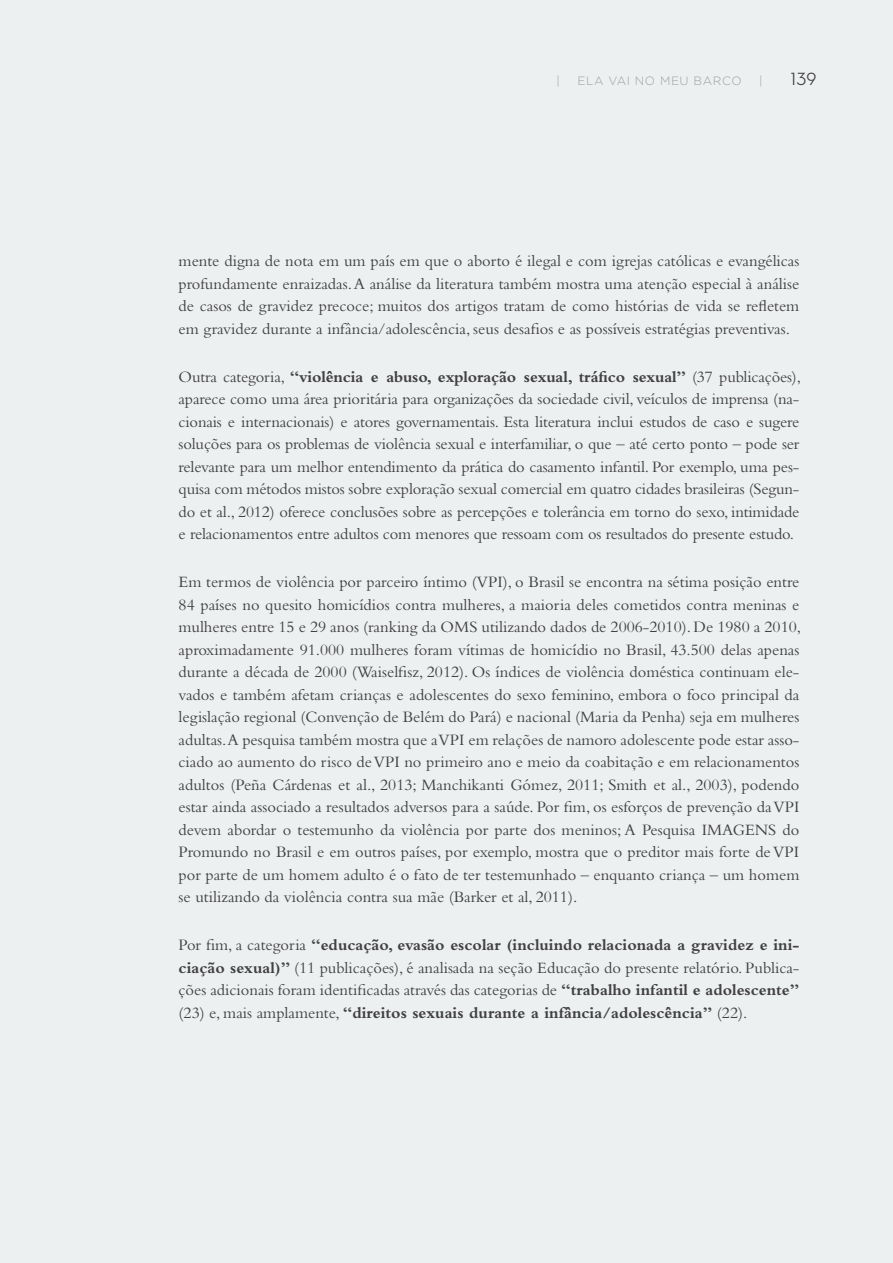
<style>
.page{position:relative;width:893px;height:1263px;background:#edf0f1}
.page>*{position:absolute;margin:0;border:0;box-sizing:border-box;transform-origin:0 0}
.t1{font:500 18px "Neutra Disp";color:#414042}
.CorpoTexto{font:16.5px/22.5px "Bembo Std";color:#414042}
.t2{font:300 12px "Gotham";letter-spacing:.05em;color:#9d9fa2}
.s1{font-weight:700}
</style>
<div class="page">
<p class="t2" style="left:557px;top:73px;width:5px">|</p>
<p class="t2" style="left:577px;top:73px;width:166px">ELA VAI NO MEU BARCO</p>
<p class="t2" style="left:759px;top:73px;width:5px">|</p>
<p class="t1" style="left:791px;top:69px;width:27px">139</p>
<p class="CorpoTexto" style="left:179px;top:249px;width:622px">mente digna de nota em um país em que o aborto é ilegal e com igrejas católicas e evangélicas profundamente enraizadas. A análise da literatura também mostra uma atenção especial à análise de casos de gravidez precoce; muitos dos artigos tratam de como histórias de vida se refletem em gravidez durante a infância/adolescência, seus desafios e as possíveis estratégias preventivas.</p>
<p class="CorpoTexto" style="left:179px;top:365px;width:624px;text-align:justify">Outra categoria, <span class="s1">“violência e abuso, exploração sexual, tráfico sexual”</span> (37 publicações), aparece como uma área prioritária para organizações da sociedade civil, veículos de imprensa (na&shy;cionais e internacionais) e atores governamentais. Esta literatura inclui estudos de caso e sugere soluções para os problemas de violência sexual e interfamiliar, o que – até certo ponto – pode ser relevante para um melhor entendimento da prática do casamento infantil. Por exemplo, uma pes&shy;quisa com métodos mistos sobre exploração sexual comercial em quatro cidades brasileiras (Segun&shy;do et al., 2012) oferece conclusões sobre as percepções e tolerância em torno do sexo, intimidade e relacionamentos entre adultos com menores que ressoam com os resultados do presente estudo.</p>
<p class="CorpoTexto" style="left:179px;top:571px;width:624px">Em termos de violência por parceiro íntimo (VPI), o Brasil se encontra na sétima posição entre 84 países no quesito homicídios contra mulheres, a maioria deles cometidos contra meninas e mulheres entre 15 e 29 anos (ranking da OMS utilizando dados de 2006-2010). De 1980 a 2010, aproximadamente 91.000 mulheres foram vítimas de homicídio no Brasil, 43.500 delas apenas durante a década de 2000 (Waiselfisz, 2012). Os índices de violência doméstica continuam ele&shy;vados e também afetam crianças e adolescentes do sexo feminino, embora o foco principal da legislação regional (Convenção de Belém do Pará) e nacional (Maria da Penha) seja em mulheres adultas.A pesquisa também mostra que a VPI em relações de namoro adolescente pode estar asso&shy;ciado ao aumento do risco de VPI no primeiro ano e meio da coabitação e em relacionamentos adultos (Peña Cárdenas et al., 2013; Manchikanti Gómez, 2011; Smith et al., 2003), podendo estar ainda associado a resultados adversos para a saúde. Por fim, os esforços de prevenção da VPI devem abordar o testemunho da violência por parte dos meninos; A Pesquisa IMAGENS do Promundo no Brasil e em outros países, por exemplo, mostra que o preditor mais forte de VPI por parte de um homem adulto é o fato de ter testemunhado – enquanto criança – um homem se utilizando da violência contra sua mãe (Barker et al, 2011).</p>
<p class="CorpoTexto" style="left:179px;top:934px;width:622px;text-align:justify">Por fim, a categoria <span class="s1">“educação, evasão escolar (incluindo relacionada a gravidez e ini&shy;ciação sexual)”</span> (11 publicações), é analisada na seção Educação do presente relatório. Publica&shy;ções adicionais foram identificadas através das categorias de <span class="s1">“trabalho infantil e adolescente” </span>(23) e, mais amplamente, <span class="s1">“direitos sexuais durante a infância/adolescência”</span> (22).</p>
</div>
